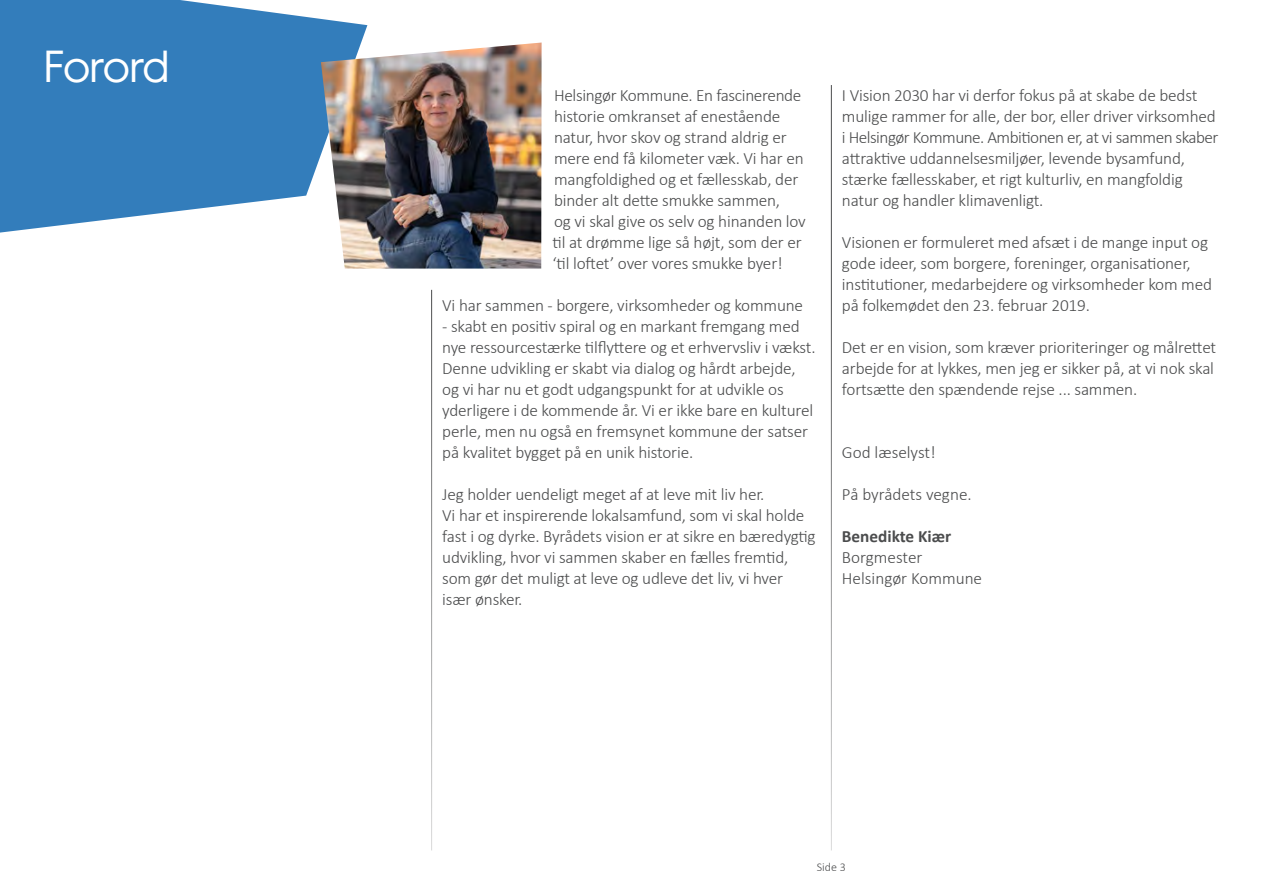
<style>
.page{position:relative;width:1263px;height:893px;background:#fff}
.page>*{position:absolute;margin:0;border:0;box-sizing:border-box;transform-origin:0 0}
.t1{font:45px "Hurme Geometric Sans 1";letter-spacing:-.045em;color:#fff}
.t2{font:300 17.25px/21px "Calibri";letter-spacing:-.01em;color:#4b4c4d}
.t3{font:700 17.25px "Calibri";color:#4b4c4d}
.t4{font:300 12px "Calibri";color:#4b4c4d}
</style>
<div class="page">
<svg style="left:0;top:0;width:367px;height:233px;background:#4a8cc2"></svg>
<hr style="left:431px;top:290px;width:1px;height:560px;background:#4b4c4d">
<hr style="left:831px;top:85px;width:1px;height:765px;background:#4b4c4d">
<img style="left:321px;top:43px;width:221px;height:226px">
<p class="t1" style="left:43px;top:34px;width:129px">Forord</p>
<p class="t2" style="left:554px;top:84px;width:251px">Helsingør Kommune. En fascinerende historie omkranset af enestående natur, hvor skov og strand aldrig er mere end få kilometer væk. Vi har en mangfoldighed og et fællesskab, der binder alt dette smukke sammen,</p>
<p class="t2" style="left:553px;top:210px;width:255px">og vi skal give os selv og hinanden lov til at drømme lige så højt, som der er ‘til loftet’ over vores smukke byer!</p>
<p class="t2" style="left:442px;top:294px;width:362px">Vi har sammen - borgere, virksomheder og kommune</p>
<p class="t2" style="left:442px;top:315px;width:375px">- skabt en positiv spiral og en markant fremgang med nye ressourcestærke tilflyttere og et erhvervsliv i vækst.<br>Denne udvikling er skabt via dialog og hårdt arbejde,</p>
<p class="t2" style="left:442px;top:378px;width:372px">og vi har nu et godt udgangspunkt for at udvikle os yderligere i de kommende år. Vi er ikke bare en kulturel perle, men nu også en fremsynet kommune der satser på kvalitet bygget på en unik historie.</p>
<p class="t2" style="left:442px;top:483px;width:324px">Jeg holder uendeligt meget af at leve mit liv her.</p>
<p class="t2" style="left:442px;top:504px;width:375px">Vi har et inspirerende lokalsamfund, som vi skal holde fast i og dyrke. Byrådets vision er at sikre en bæredygtig udvikling, hvor vi sammen skaber en fælles fremtid, som gør det muligt at leve og udleve det liv, vi hver</p>
<p class="t2" style="left:442px;top:588px;width:82px">især ønsker.</p>
<p class="t2" style="left:842px;top:84px;width:378px">I Vision 2030 har vi derfor fokus på at skabe de bedst mulige rammer for alle, der bor, eller driver virksomhed i Helsingør Kommune. Ambitionen er, at vi sammen skaber attraktive uddannelsesmiljøer, levende bysamfund, stærke fællesskaber, et rigt kulturliv, en mangfoldig natur og handler klimavenligt.</p>
<p class="t2" style="left:842px;top:231px;width:372px">Visionen er formuleret med afsæt i de mange input og gode ideer, som borgere, foreninger, organisationer, institutioner, medarbejdere og virksomheder kom med på folkemødet den 23. februar 2019.</p>
<p class="t2" style="left:842px;top:336px;width:376px">Det er en vision, som kræver prioriteringer og målrettet arbejde for at lykkes, men jeg er sikker på, at vi nok skal fortsætte den spændende rejse ... sammen.</p>
<p class="t2" style="left:842px;top:441px;width:95px">God læselyst!</p>
<p class="t2" style="left:842px;top:483px;width:131px">På byrådets vegne.</p>
<p class="t3" style="left:842px;top:525px;width:111px">Benedikte Kiær</p>
<p class="t2" style="left:842px;top:546px;width:82px">Borgmester</p>
<p class="t2" style="left:842px;top:567px;width:142px">Helsingør Kommune</p>
<p class="t4" style="left:817px;top:859px;width:30px">Side 3</p>
</div>
